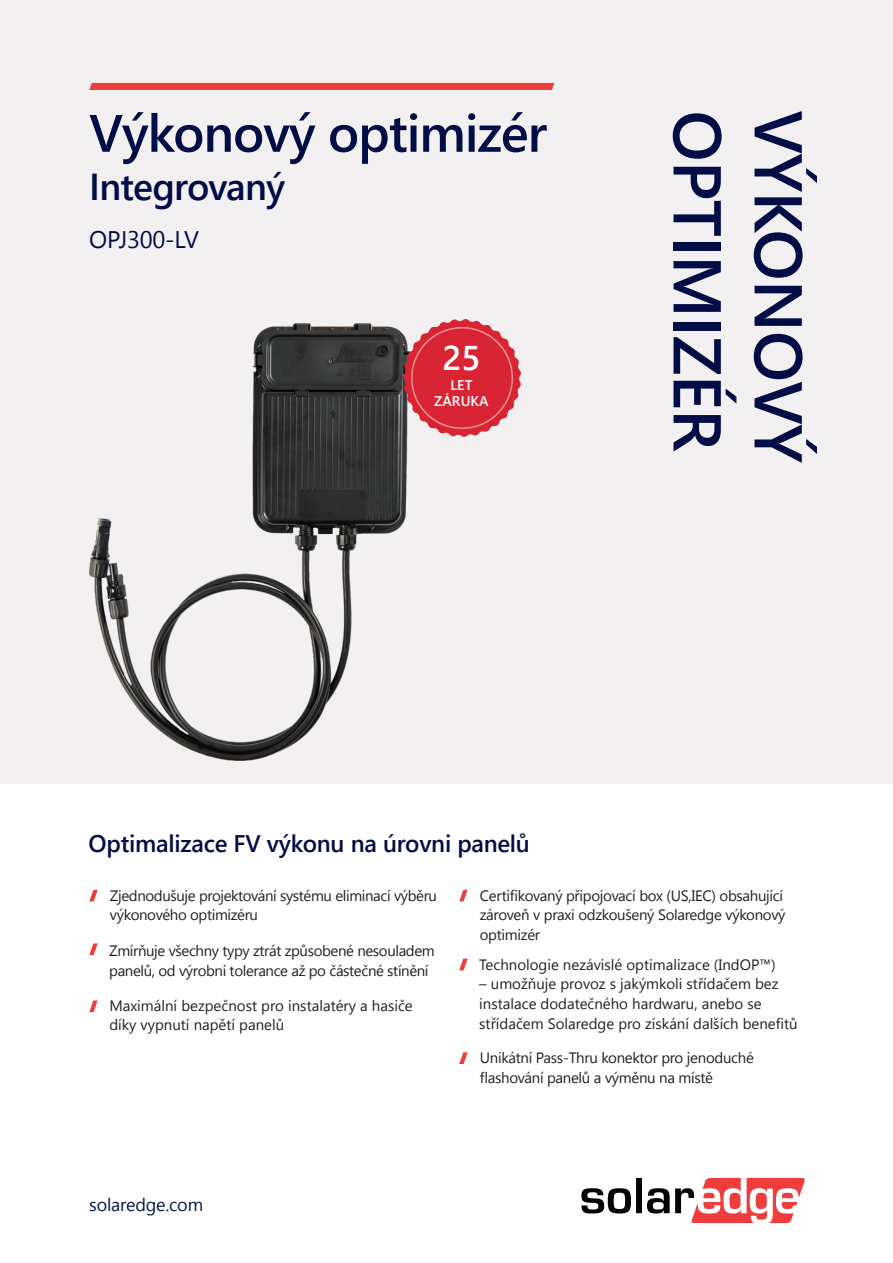
<style>
.page{position:relative;width:893px;height:1263px;background:#fff}
.page>*{position:absolute;margin:0;border:0;box-sizing:border-box;transform-origin:0 0}
.t1{font:600 67.5px "Segoe UI";letter-spacing:-.01em;color:#000d46}
.t2{font:600 52.5px "Segoe UI";letter-spacing:-.02em;color:#000d46}
.t3{font:600 37.5px "Segoe UI";letter-spacing:-.02em;color:#000d46}
.t4{font:600 34.2px "Segoe UI";color:#fff}
.t5{font:600 24px "Segoe UI";letter-spacing:-.01em;color:#000d46}
.t6{font:24px "Segoe UI";letter-spacing:-.01em;color:#000d46}
.t7{font:18px "Segoe UI";letter-spacing:-.01em;color:#001945}
.Body_running_text{font:15px/19.6px "Segoe UI";letter-spacing:-.02em;color:#231f20}
.Body_running_text-2{font:15px/19.6px "Segoe UI";color:#231f20}
.t8{font:600 14.1px "Segoe UI";letter-spacing:.005em;color:#fff}
</style>
<div class="page">
<div style="left:0;top:0;width:893px;height:1249px;background:#f3f0f1"></div>
<div style="left:0;top:784px;width:893px;height:479px;background:#fff"></div>
<div style="left:89px;top:83px;width:465px;height:7px;background:#ee3d3c"></div>
<svg style="left:89px;top:890px;width:9px;height:11px"></svg>
<svg style="left:459px;top:959px;width:9px;height:11px"></svg>
<svg style="left:89px;top:943px;width:9px;height:12px"></svg>
<svg style="left:89px;top:1000px;width:9px;height:12px"></svg>
<svg style="left:459px;top:1052px;width:9px;height:12px"></svg>
<svg style="left:459px;top:890px;width:9px;height:11px"></svg>
<svg style="left:581px;top:1178px;width:224px;height:45px"></svg>
<img style="left:88px;top:323px;width:320px;height:438px">
<svg style="left:403px;top:319px;width:118px;height:118px"></svg>
<div style="left:411px;top:327px;width:102px;height:102px;border:2px solid #ec8e8f;border-radius:50%"></div>
<p class="t2" style="left:89px;top:91px;width:61px">Vy</p>
<p class="t2" style="left:122px;top:91px;width:195px">́konovy</p>
<p class="t2" style="left:289px;top:91px;width:260px">́ optimizér</p>
<p class="t3" style="left:89px;top:156px;width:197px">Integrovany</p>
<p class="t6" style="left:89px;top:223px;width:111px">OPJ300-LV</p>
<p class="t3" style="left:266px;top:156px;width:21px">́</p>
<p class="t4" style="left:442px;top:330px;width:40px">25</p>
<p class="t8" style="left:450px;top:374px;width:24px">LET</p>
<p class="t8" style="left:434px;top:389px;width:56px">ZÁRUKA</p>
<p class="t1" style="left:752px;top:111px;width:342px;rotate:90deg">OPTIMIZÉR</p>
<p class="t1" style="left:833px;top:111px;width:354px;rotate:90deg">VÝKONOVÝ</p>
<p class="t5" style="left:89px;top:824px;width:443px">Optimalizace FV ́v ykonu na úrovni panelů</p>
<p class="Body_running_text" style="left:110px;top:885px;width:329px">Zjednodušuje projektování systému eliminací ́v yběru ́v ykonového optimizéru</p>
<p class="Body_running_text" style="left:109px;top:940px;width:327px">Zmírňuje všechny typy ztrát způsobené nesouladem panelů, od ́v yrobní tolerance až po částečné stínění</p>
<p class="Body_running_text-2" style="left:109px;top:995px;width:305px">Maximální bezpečnost pro instalatéry a hasiče díky vypnutí napětí panelů</p>
<p class="Body_running_text" style="left:555px;top:885px;width:229px">́ připojovací box (US,IEC) obsahující</p>
<p class="Body_running_text" style="left:480px;top:885px;width:84px">Certifikovany</p>
<p class="Body_running_text" style="left:480px;top:904px;width:176px">zároveň v praxi odzkoušeny optimizér</p>
<p class="Body_running_text" style="left:647px;top:904px;width:140px">́ Solaredge ́v ykonovy</p>
<p class="Body_running_text" style="left:778px;top:904px;width:9px">́</p>
<p class="Body_running_text-2" style="left:479px;top:954px;width:301px;text-align:right">Technologie nezávislé optimalizace (IndOPTM( ́mkoli střídačem bez</p>
<p class="Body_running_text-2" style="left:479px;top:974px;width:320px">– umožňuje provoz s jaky<br>instalace dodatečného hardwaru, anebo se střídačem Solaredge pro získání dalších benefitů</p>
<p class="Body_running_text" style="left:480px;top:1047px;width:276px">Unikátní Pass-Thru konektor pro jenoduché flashování panelů a ́v yměnu na místě</p>
<p class="t7" style="left:89px;top:1192px;width:115px">solaredge.com</p>
</div>
